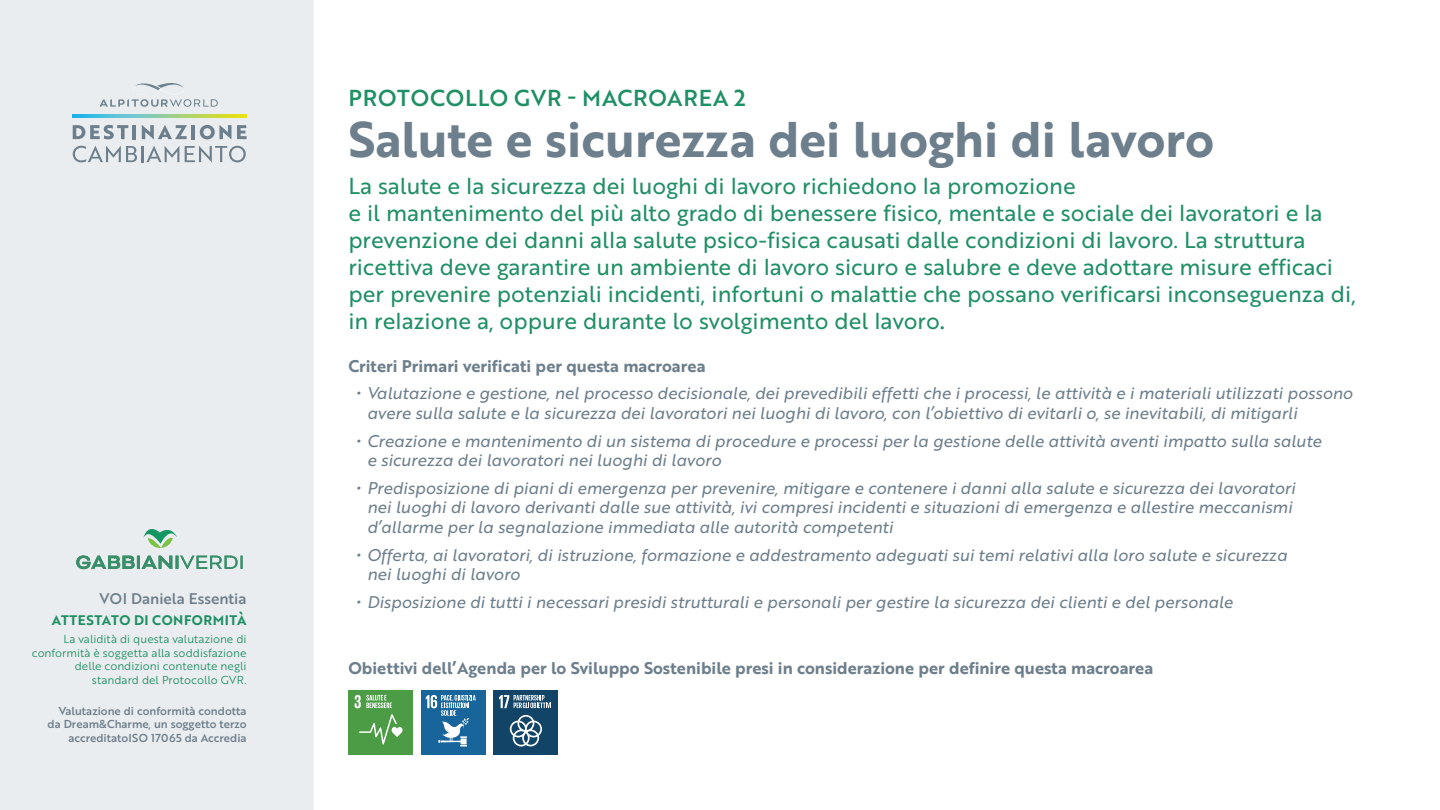
<style>
.page{position:relative;width:1440px;height:810px;background:#fff}
.page>*{position:absolute;margin:0;border:0;box-sizing:border-box;transform-origin:0 0}
.t1{font:48.75px "Brother 1816 Bold";color:#6d7f8c}
.t2{font:22.5px/27px "Brother 1816 Regular";color:#1f8f64}
.t3{font:22.5px "Brother 1816 Medium";letter-spacing:.04em;color:#1f8f64}
.t4{font:16.5px/19.8px "Brother 1816 Regular Italic";color:#6d7f8c}
.t5{font:16.5px "Brother 1816 Bold";color:#6d7f8c}
.t6{font:15px "Brother 1816 Medium";color:#6d7f8c}
.t7{font:13.5px "Brother 1816 Bold";letter-spacing:.04em;color:#1f8f64}
.t8{font:11.25px/13.5px "Brother 1816 Book";color:#1f8f64;text-align:right}
.t9{font:11.25px/13.5px "Brother 1816 Medium";color:#6d7f8c;text-align:right}
.s1{font-family:"Brother 1816 Medium"}
</style>
<div class="page">
<div style="left:0;top:0;width:314px;height:810px;background:#eaedef"></div>
<svg style="left:100px;top:83px;width:118px;height:24px;background:#d9dee1"></svg>
<svg style="left:73px;top:115px;width:174px;height:2px"></svg>
<svg style="left:73px;top:125px;width:55px;height:14px"></svg>
<hr style="left:133px;top:125px;width:3px;height:14px;background:#6d7f8c">
<svg style="left:142px;top:125px;width:45px;height:14px"></svg>
<hr style="left:191px;top:125px;width:4px;height:14px;background:#6d7f8c">
<svg style="left:200px;top:125px;width:47px;height:14px"></svg>
<svg style="left:73px;top:146px;width:106px;height:16px;background:#c2c9cf"></svg>
<svg style="left:185px;top:146px;width:61px;height:16px"></svg>
<svg style="left:76px;top:555px;width:167px;height:14px;background:#92bdac"></svg>
<svg style="left:143px;top:529px;width:34px;height:19px"></svg>
<div style="left:348px;top:690px;width:65px;height:65px;background:#4b9c44"></div>
<svg style="left:359px;top:714px;width:44px;height:31px"></svg>
<svg style="left:355px;top:695px;width:37px;height:13px"></svg>
<div style="left:421px;top:690px;width:65px;height:65px;background:#18659c"></div>
<svg style="left:426px;top:695px;width:50px;height:51px"></svg>
<div style="left:493px;top:690px;width:65px;height:65px;background:#124467"></div>
<svg style="left:510px;top:715px;width:32px;height:31px"></svg>
<svg style="left:499px;top:695px;width:52px;height:13px"></svg>
<p class="t6" style="left:100px;top:588px;width:148px">VOI Daniela Essentia</p>
<p class="t7" style="left:52px;top:610px;width:196px">ATTESTATO DI CONFORMITÀ</p>
<p class="t8" style="left:32px;top:632px;width:216px">La validità di questa valutazione di conformità è soggetta alla soddisfazione delle condizioni contenute negli standard del Protocollo GVR.</p>
<p class="t9" style="left:48px;top:704px;width:200px">Valutazione di conformità condotta da Dream&amp;Charme, un soggetto terzo accreditatoISO 17065 da Accredia</p>
<h2 class="t3" style="left:348px;top:81px;width:399px">PROTOCOLLO GVR - MACROAREA 2</h2>
<h1 class="t1" style="left:348px;top:102px;width:867px">Salute e sicurezza dei luoghi di lavoro</h1>
<p class="t2" style="left:348px;top:171px;width:1009px">La salute e la sicurezza dei luoghi di lavoro richiedono la promozione<br>e il mantenimento del più alto grado di benessere fisico, mentale e sociale dei lavoratori e la prevenzione dei danni alla salute psico-fisica causati dalle condizioni di lavoro. La struttura ricettiva deve garantire un ambiente di lavoro sicuro e salubre e deve adottare misure efficaci per prevenire potenziali incidenti, infortuni o malattie che possano verificarsi inconseguenza di, in relazione a, oppure durante lo svolgimento del lavoro<span class="s1">.</span></p>
<p class="t5" style="left:348px;top:354px;width:359px">Criteri Primari verificati per questa macroarea</p>
<p class="t4" style="left:367px;top:383px;width:987px;text-indent:-11px">• Valutazione e gestione, nel processo decisionale, dei prevedibili effetti che i processi, le attività e i materiali utilizzati possono avere sulla salute e la sicurezza dei lavoratori nei luoghi di lavoro, con l’obiettivo di evitarli o, se inevitabili, di mitigarli</p>
<p class="t4" style="left:367px;top:430px;width:956px;text-indent:-11px">• Creazione e mantenimento di un sistema di procedure e processi per la gestione delle attività aventi impatto sulla salute e sicurezza dei lavoratori nei luoghi di lavoro</p>
<p class="t4" style="left:367px;top:477px;width:930px;text-indent:-11px">• Predisposizione di piani di emergenza per prevenire, mitigare e contenere i danni alla salute e sicurezza dei lavoratori nei luoghi di lavoro derivanti dalle sue attività, ivi compresi incidenti e situazioni di emergenza e allestire meccanismi d’allarme per la segnalazione immediata alle autorità competenti</p>
<p class="t4" style="left:367px;top:544px;width:922px;text-indent:-11px">• Offerta, ai lavoratori, di istruzione, formazione e addestramento adeguati sui temi relativi alla loro salute e sicurezza nei luoghi di lavoro</p>
<p class="t4" style="left:356px;top:591px;width:879px">• Disposizione di tutti i necessari presidi strutturali e personali per gestire la sicurezza dei clienti e del personale</p>
<p class="t5" style="left:348px;top:656px;width:807px">Obiettivi dell’Agenda per lo Sviluppo Sostenibile presi in considerazione per definire questa macroarea</p>
</div>
